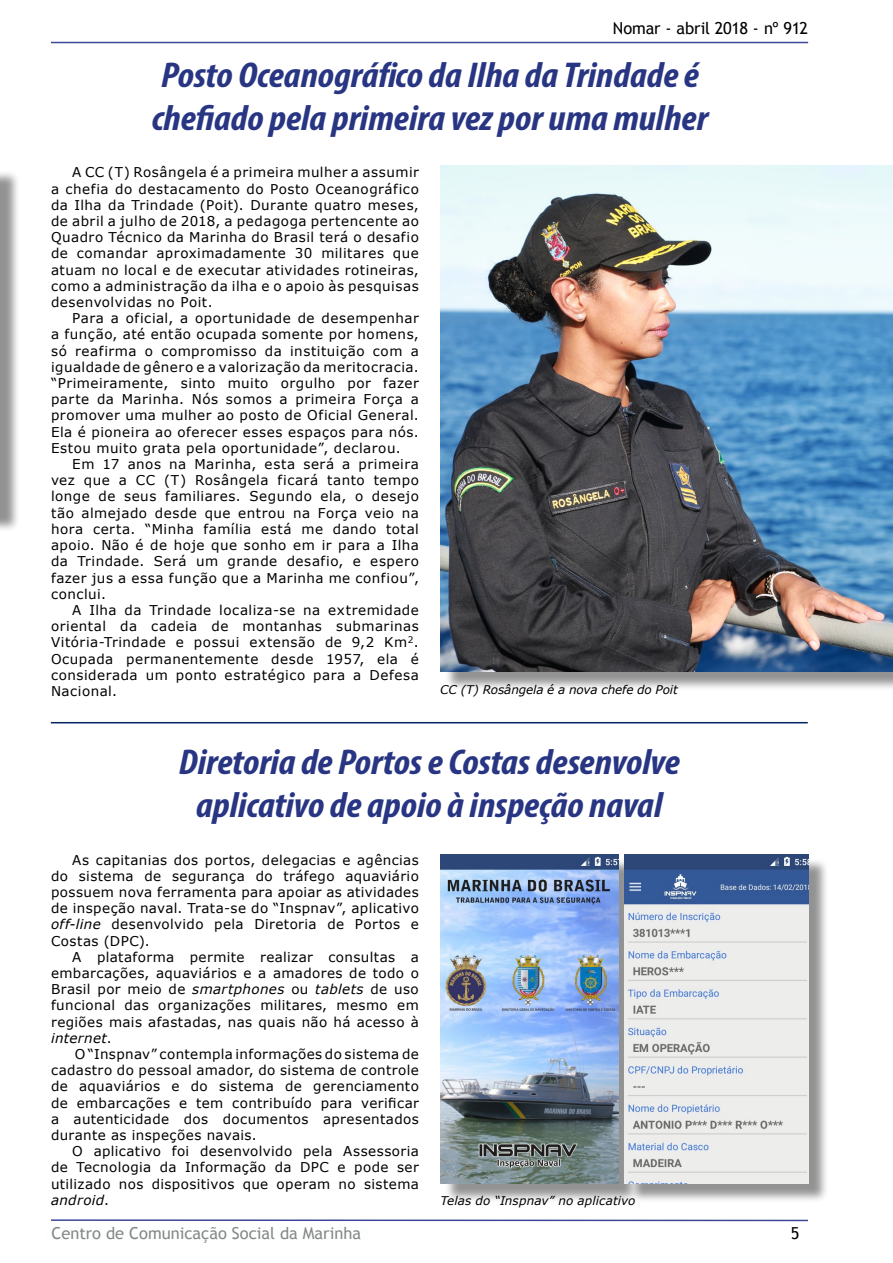
<style>
.page{position:relative;width:893px;height:1263px;background:#fff}
.page>*{position:absolute;margin:0;border:0;box-sizing:border-box;transform-origin:0 0}
.corpo_do_texto_padrã{font:italic 700 condensed 36px "Myriad Pro";letter-spacing:-.005em;color:#283583;scale:1.09 1}
.t1{font:16.5px "Trebuchet MS";color:#878787}
.t2{font:16.5px "Trebuchet MS";letter-spacing:-.015em;color:#000}
.corpo_do_texto_padrã-2{font:13.5px/16.2px "Verdana";letter-spacing:.035em;color:#000;text-align:justify}
.corpo_do_texto_padrã-3{font:italic 12px "Verdana";color:#000}
.s1{font-style:italic}
</style>
<div class="page">
<hr style="left:51px;top:42px;width:757px;height:1px;background:#3c4797">
<hr style="left:51px;top:1219px;width:757px;height:2px;background:#3c4797">
<div style="left:0;top:170px;width:20px;height:363px;background:#000;opacity:.43"></div>
<img style="left:0;top:166px;width:1px;height:346px">
<hr style="left:51px;top:722px;width:757px;height:1px;background:#002263">
<div style="left:444px;top:858px;width:194px;height:345px;background:#000;opacity:.43"></div>
<img style="left:440px;top:854px;width:178px;height:329px">
<div style="left:628px;top:858px;width:200px;height:345px;background:#000;opacity:.43"></div>
<img style="left:624px;top:854px;width:184px;height:329px">
<div style="left:445px;top:170px;width:448px;height:522px;background:#000;opacity:.43"></div>
<img style="left:440px;top:166px;width:453px;height:505px">
<p class="t2" style="left:613px;top:19px;width:197px">Nomar - abril 2018 - nº 912</p>
<p class="corpo_do_texto_padrã" style="left:161px;top:53px;width:495px">Posto Oceanográf co da Ilha da Trindade é</p>
<p class="corpo_do_texto_padrã" style="left:152px;top:96px;width:512px">chefiado pela primeira vez por uma mulher</p>
<p class="corpo_do_texto_padrã" style="left:388px;top:53px;width:9px">i</p>
<p class="corpo_do_texto_padrã-2" style="left:51px;top:164px;width:369px;text-indent:21px">A CC (T) Rosângela é a primeira mulher a assumir a chefia do destacamento do Posto Oceanográfico da Ilha da Trindade (Poit). Durante quatro meses, de abril a julho de 2018, a pedagoga pertencente ao Quadro Técnico da Marinha do Brasil terá o desafio de comandar aproximadamente 30 militares que atuam no local e de executar atividades rotineiras, como a administração da ilha e o apoio às pesquisas desenvolvidas no Poit.</p>
<p class="corpo_do_texto_padrã-2" style="left:51px;top:310px;width:369px;text-indent:21px">Para a oficial, a oportunidade de desempenhar a função, até então ocupada somente por homens, só reafirma o compromisso da instituição com a igualdade de gênero e a valorização da meritocracia. “Primeiramente, sinto muito orgulho por fazer parte da Marinha. Nós somos a primeira Força a promover uma mulher ao posto de Oficial General.<br>Ela é pioneira ao oferecer esses espaços para nós.<br>Estou muito grata pela oportunidade”, declarou.</p>
<p class="corpo_do_texto_padrã-2" style="left:51px;top:456px;width:369px;text-indent:21px">Em 17 anos na Marinha, esta será a primeira vez que a CC (T) Rosângela ficará tanto tempo longe de seus familiares. Segundo ela, o desejo tão almejado desde que entrou na Força veio na hora certa. “Minha família está me dando total apoio. Não é de hoje que sonho em ir para a Ilha da Trindade. Será um grande desafio, e espero fazer jus a essa função que a Marinha me confiou”, conclui.</p>
<p class="corpo_do_texto_padrã-2" style="left:51px;top:602px;width:369px;text-indent:21px">A Ilha da Trindade localiza-se na extremidade oriental da cadeia de montanhas submarinas Vitória-Trindade e possui extensão de 9,2 Km<sup>2</sup>.<br>Ocupada permanentemente desde 1957, ela é considerada um ponto estratégico para a Defesa Nacional.</p>
<p class="corpo_do_texto_padrã-3" style="left:440px;top:681px;width:239px">CC (T) Rosângela é a nova chefe do Poit</p>
<p class="corpo_do_texto_padrã" style="left:179px;top:739px;width:461px">Diretoria de Portos e Costas desenvolve</p>
<p class="corpo_do_texto_padrã" style="left:196px;top:783px;width:429px">aplicativo de apoio à inspeção naval</p>
<p class="corpo_do_texto_padrã-2" style="left:51px;top:851px;width:369px;text-indent:21px">As capitanias dos portos, delegacias e agências do sistema de segurança do tráfego aquaviário possuem nova ferramenta para apoiar as atividades de inspeção naval. Trata-se do “Inspnav”, aplicativo <span class="s1">off-line</span> desenvolvido pela Diretoria de Portos e Costas (DPC).</p>
<p class="corpo_do_texto_padrã-2" style="left:51px;top:949px;width:369px;text-indent:21px">A plataforma permite realizar consultas a embarcações, aquaviários e a amadores de todo o Brasil por meio de <span class="s1">smartphones</span> ou <span class="s1">tablets</span> de uso funcional das organizações militares, mesmo em regiões mais afastadas, nas quais não há acesso à <span class="s1">internet</span>.</p>
<p class="corpo_do_texto_padrã-2" style="left:51px;top:1046px;width:369px;text-indent:24px">O “Inspnav” contempla informações do sistema de cadastro do pessoal amador, do sistema de controle de aquaviários e do sistema de gerenciamento de embarcações e tem contribuído para verificar a autenticidade dos documentos apresentados durante as inspeções navais.</p>
<p class="corpo_do_texto_padrã-2" style="left:51px;top:1143px;width:369px;text-indent:21px">O aplicativo foi desenvolvido pela Assessoria de Tecnologia da Informação da DPC e pode ser utilizado nos dispositivos que operam no sistema <span class="s1">android</span>.</p>
<p class="corpo_do_texto_padrã-3" style="left:440px;top:1193px;width:197px">Telas do “Inspnav” no aplicativo</p>
<p class="t1" style="left:51px;top:1224px;width:311px">Centro de Comunicação Social da Marinha</p>
<p class="t2" style="left:791px;top:1224px;width:10px">5</p>
</div>
